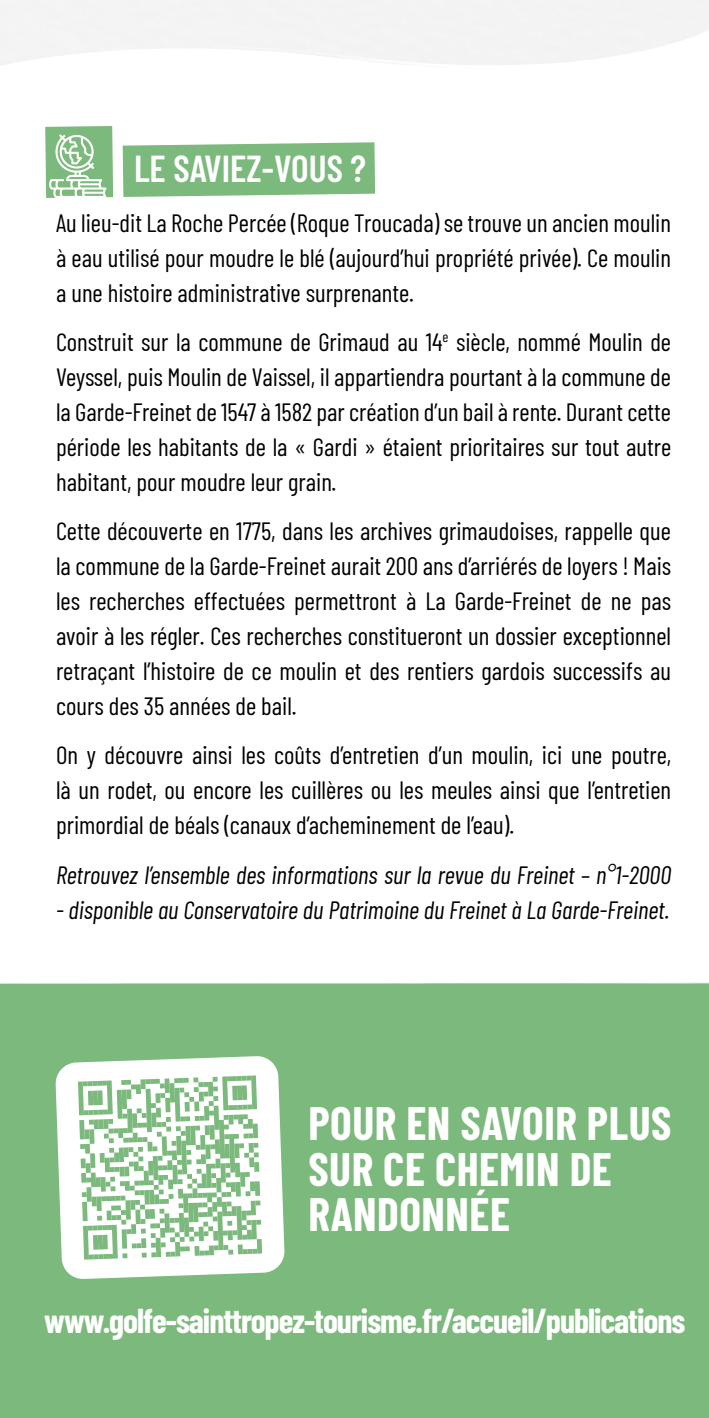
<style>
.page{position:relative;width:709px;height:1418px;background:#fff}
.page>*{position:absolute;margin:0;border:0;box-sizing:border-box;transform-origin:0 0}
.t1{font:700 45.75px/45.8px "Barlow Condensed";letter-spacing:.01em;color:#fff}
.t2{font:600 37.5px "Barlow Condensed";color:#fff}
.t3{font:700 33.75px "Barlow Condensed";letter-spacing:-.03em;color:#fff}
.t4{font:25px/35px "Barlow Condensed";color:#000;text-align:justify}
.t5{font:italic 25px "Barlow Condensed";color:#000}
</style>
<div class="page">
<div style="left:0;top:0;width:709px;height:29px;background:#f4f3f4"></div>
<div style="left:0;top:982px;width:709px;height:435px;background:#7cb97c"></div>
<svg style="left:55px;top:1055px;width:230px;height:224px"></svg>
<svg style="left:78px;top:1075px;width:183px;height:184px"></svg>
<div style="left:257px;top:1238px;width:5px;height:15px;background:#7cb97c"></div>
<svg style="left:0;top:29px;width:709px;height:36px;fill:#f4f4f4"></svg>
<svg style="left:123px;top:142px;width:252px;height:55px"></svg>
<svg style="left:45px;top:126px;width:68px;height:72px"></svg>
<h2 class="t2" style="left:134px;top:142px;width:233px">LE SAVIEZ-VOUS ?</h2>
<p class="t4" style="left:56px;top:203px;width:616px">Au lieu-dit La Roche Percée (Roque Troucada) se trouve un ancien moulin à eau utilisé pour moudre le blé (aujourd’hui propriété privée). Ce moulin a une histoire administrative surprenante.</p>
<p class="t4" style="left:56px;top:322px;width:616px">Construit sur la commune de Grimaud au 14<sup>e</sup> siècle, nommé Moulin de Veyssel, puis Moulin de Vaissel, il appartiendra pourtant à la commune de la Garde-Freinet de 1547 à 1582 par création d’un bail à rente. Durant cette période les habitants de la « Gardi » étaient prioritaires sur tout autre habitant, pour moudre leur grain.</p>
<p class="t4" style="left:56px;top:511px;width:616px">Cette découverte en 1775, dans les archives grimaudoises, rappelle que la commune de la Garde-Freinet aurait 200 ans d’arriérés de loyers ! Mais les recherches effectuées permettront à La Garde-Freinet de ne pas avoir à les régler. Ces recherches constitueront un dossier exceptionnel retraçant l’histoire de ce moulin et des rentiers gardois successifs au cours des 35 années de bail.</p>
<p class="t4" style="left:56px;top:736px;width:616px">On y découvre ainsi les coûts d’entretien d’un moulin, ici une poutre, là un rodet, ou encore les cuillères ou les meules ainsi que l’entretien primordial de béals (canaux d’acheminement de l’eau).</p>
<p class="t5" style="left:56px;top:856px;width:616px">Retrouvez l’ensemble des informations sur la revue du Freinet – n°1-2000</p>
<p class="t5" style="left:56px;top:891px;width:614px">- disponible au Conservatoire du Patrimoine du Freinet à La Garde-Freinet.</p>
<h1 class="t1" style="left:308px;top:1097px;width:364px">POUR EN SAVOIR PLUS<br>SUR CE CHEMIN DE<br>RANDONNÉE</h1>
<h3 class="t3" style="left:44px;top:1296px;width:642px">www.golfe-sainttropez-tourisme.fr/accueil/publications</h3>
</div>
